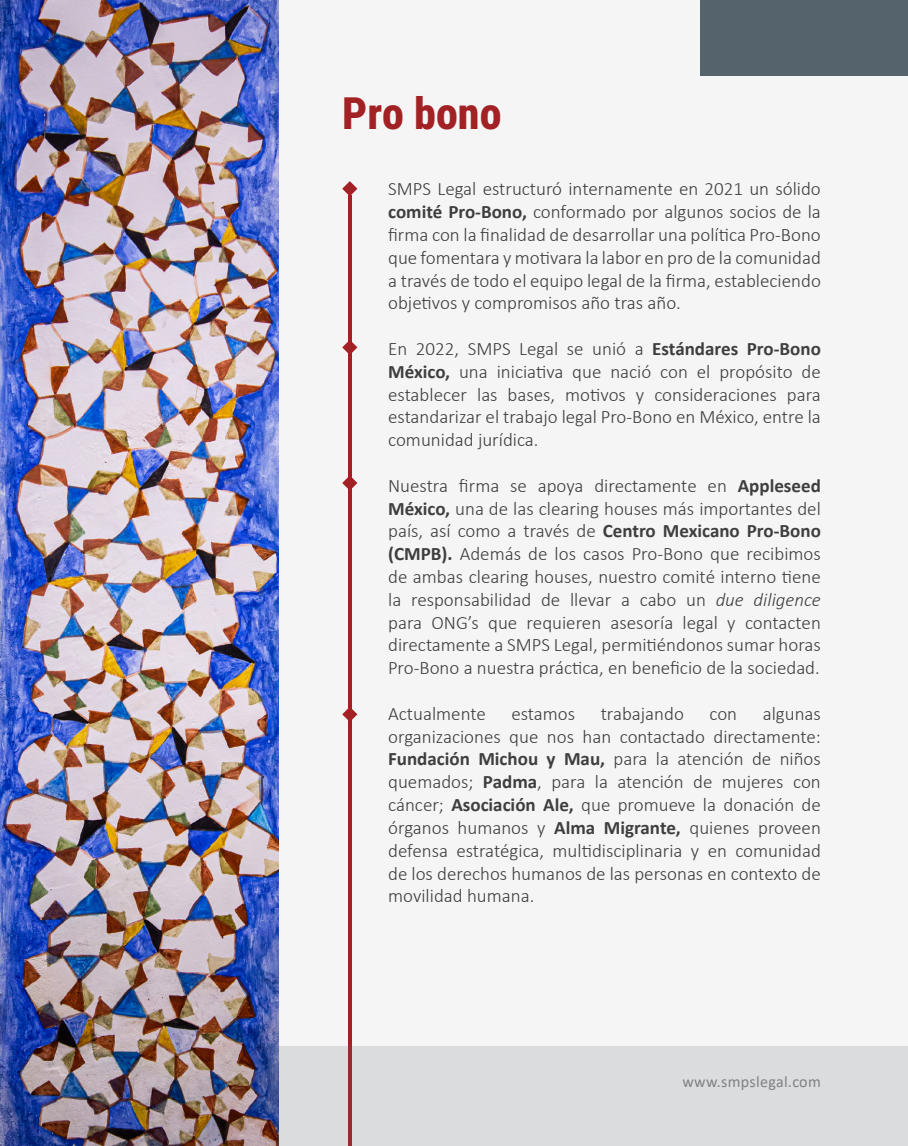
<style>
.page{position:relative;width:908px;height:1146px;background:#fff}
.page>*{position:absolute;margin:0;border:0;box-sizing:border-box;transform-origin:0 0}
.t1{font:44px "Roboto Condensed";color:#a12124}
.t2{font:300 19px/22.8px "Calibri";color:#3e3e3f;text-align:justify}
.t3{font:16px "Calibri";letter-spacing:.02em;color:#231f20}
.s1{font-weight:700}
.s2{font-style:italic}
</style>
<div class="page">
<div style="left:0;top:0;width:907px;height:1145px;background:#f5f5f5"></div>
<img style="left:1px;top:0;width:277px;height:1145px">
<hr style="left:348px;top:195px;width:3px;height:950px;background:#a12124">
<svg style="left:342px;top:181px;width:15px;height:15px"></svg>
<svg style="left:342px;top:340px;width:15px;height:15px"></svg>
<svg style="left:342px;top:475px;width:15px;height:15px"></svg>
<svg style="left:342px;top:706px;width:15px;height:15px"></svg>
<div style="left:700px;top:0;width:207px;height:75px;background:#55636c"></div>
<div style="left:278px;top:1046px;width:629px;height:99px;background:#dadcdd"></div>
<p class="t1" style="left:342px;top:82px;width:161px">Pro bono</p>
<p class="t2" style="left:388px;top:177px;width:434px">SMPS Legal estructuró internamente en 2021 un sólido <span class="s1">comité Pro-Bono,</span> conformado por algunos socios de la firma con la finalidad de desarrollar una política Pro-Bono que fomentara y motivara la labor en pro de la comunidad a través de todo el equipo legal de la firma, estableciendo objetivos y compromisos año tras año.</p>
<p class="t2" style="left:388px;top:337px;width:434px">En 2022, SMPS Legal se unió a <span class="s1">Estándares Pro-Bono México,</span> una iniciativa que nació con el propósito de establecer las bases, motivos y consideraciones para estandarizar el trabajo legal Pro-Bono en México, entre la comunidad jurídica.</p>
<p class="t2" style="left:388px;top:474px;width:434px">Nuestra firma se apoya directamente en <span class="s1">Appleseed México,</span> una de las clearing houses más importantes del país, así como a través de <span class="s1">Centro Mexicano Pro-Bono (CMPB).</span> Además de los casos Pro-Bono que recibimos de ambas clearing houses, nuestro comité interno tiene la responsabilidad de llevar a cabo un <span class="s2">due diligence </span>para ONG’s que requieren asesoría legal y contacten directamente a SMPS Legal, permitiéndonos sumar horas Pro-Bono a nuestra práctica, en beneficio de la sociedad.</p>
<p class="t2" style="left:388px;top:701px;width:99px">Actualmente</p>
<p class="t2" style="left:511px;top:701px;width:65px">estamos</p>
<p class="t2" style="left:600px;top:701px;width:85px">trabajando</p>
<p class="t2" style="left:709px;top:701px;width:29px">con</p>
<p class="t2" style="left:388px;top:701px;width:434px;text-indent:374px">algunas organizaciones que nos han contactado directamente:<br><span class="s1">Fundación Michou y Mau,</span> para la atención de niños quemados; <span class="s1">Padma</span>, para la atención de mujeres con cáncer; <span class="s1">Asociación Ale,</span> que promueve la donación de órganos humanos y <span class="s1">Alma Migrante,</span> quienes proveen defensa estratégica, multidisciplinaria y en comunidad de los derechos humanos de las personas en contexto de movilidad humana.</p>
<p class="t3" style="left:682px;top:1070px;width:140px">www.smpslegal.com</p>
</div>
